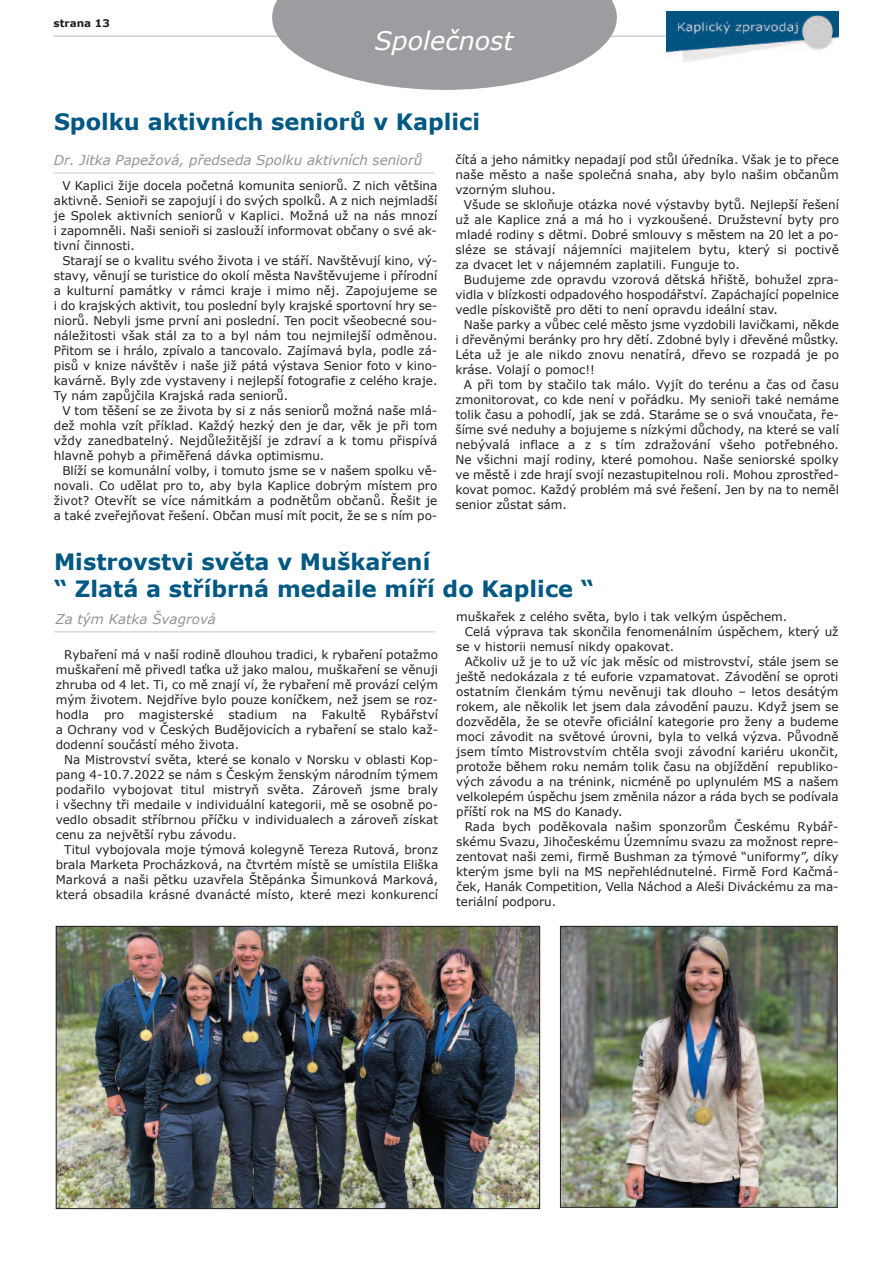
<style>
.page{position:relative;width:893px;height:1263px;background:#fff}
.page>*{position:absolute;margin:0;border:0;box-sizing:border-box;transform-origin:0 0}
.t1{font:italic 25.5px "Verdana";color:#fff}
.t2{font:700 22.5px/27px "Verdana";color:#005883}
.t3{font:italic 13.5px "Verdana";color:#919396}
.t4{font:12px/15px "Verdana";color:#231f20;text-align:justify}
.t5{font:700 10.5px "Verdana";color:#231f20}
</style>
<div class="page">
<hr style="left:54px;top:36px;width:784px;height:1px;background:#d0d1d2">
<hr style="left:54px;top:173px;width:380px;height:1px;background:#e2e2e3">
<svg style="left:272px;top:0;width:345px;height:90px"></svg>
<hr style="left:54px;top:631px;width:381px;height:1px;background:#dadadb">
<img style="left:666px;top:11px;width:173px;height:51px">
<img style="left:58px;top:928px;width:480px;height:279px">
<div style="left:56px;top:926px;width:484px;height:283px;border:1px solid #231f20"></div>
<img style="left:562px;top:928px;width:274px;height:278px">
<div style="left:560px;top:926px;width:278px;height:282px;border:1px solid #231f20"></div>
<p class="t5" style="left:54px;top:16px;width:58px">strana 13</p>
<h1 class="t1" style="left:374px;top:24px;width:141px">Společnost</h1>
<h2 class="t2" style="left:54px;top:107px;width:428px">Spolku aktivních seniorů v Kaplici</h2>
<p class="t3" style="left:54px;top:152px;width:370px">Dr. Jitka Papežová, předseda Spolku aktivních seniorů</p>
<p class="t4" style="left:54px;top:177px;width:385px;text-indent:9px">V Kaplici žije docela početná komunita seniorů. Z nich většina aktivně. Senioři se zapojují i do svých spolků. A z nich nejmladší je Spolek aktivních seniorů v Kaplici. Možná už na nás mnozí i zapomněli. Naši senioři si zaslouží informovat občany o své ak&shy;tivní činnosti.</p>
<p class="t4" style="left:54px;top:252px;width:385px;text-indent:9px">Starají se o kvalitu svého života i ve stáří. Navštěvují kino, vý&shy;stavy, věnují se turistice do okolí města Navštěvujeme i přírodní a kulturní památky v rámci kraje i mimo něj. Zapojujeme se i do krajských aktivit, tou poslední byly krajské sportovní hry se&shy;niorů. Nebyli jsme první ani poslední. Ten pocit všeobecné sou&shy;náležitosti však stál za to a byl nám tou nejmilejší odměnou.<br>Přitom se i hrálo, zpívalo a tancovalo. Zajímavá byla, podle zá&shy;pisů v knize návštěv i naše již pátá výstava Senior foto v kino&shy;kavárně. Byly zde vystaveny i nejlepší fotografie z celého kraje.<br>Ty nám zapůjčila Krajská rada seniorů.</p>
<p class="t4" style="left:54px;top:402px;width:385px;text-indent:9px">V tom těšení se ze života by si z nás seniorů možná naše mlá&shy;dež mohla vzít příklad. Každý hezký den je dar, věk je při tom vždy zanedbatelný. Nejdůležitější je zdraví a k tomu přispívá hlavně pohyb a přiměřená dávka optimismu.</p>
<p class="t4" style="left:54px;top:462px;width:385px;text-indent:9px">Blíží se komunální volby, i tomuto jsme se v našem spolku vě&shy;novali. Co udělat pro to, aby byla Kaplice dobrým místem pro život? Otevřít se více námitkám a podnětům občanů. Řešit je a také zveřejňovat řešení. Občan musí mít pocit, že se s ním po-</p>
<p class="t4" style="left:455px;top:152px;width:385px">čítá a jeho námitky nepadají pod stůl úředníka. Však je to přece naše město a naše společná snaha, aby bylo našim občanům vzorným sluhou.</p>
<p class="t4" style="left:455px;top:197px;width:385px;text-indent:9px">Všude se skloňuje otázka nové výstavby bytů. Nejlepší řešení už ale Kaplice zná a má ho i vyzkoušené. Družstevní byty pro mladé rodiny s dětmi. Dobré smlouvy s městem na 20 let a po&shy;sléze se stávají nájemníci majitelem bytu, který si poctivě za dvacet let v nájemném zaplatili. Funguje to.</p>
<p class="t4" style="left:455px;top:272px;width:385px;text-indent:9px">Budujeme zde opravdu vzorová dětská hřiště, bohužel zpra&shy;vidla v blízkosti odpadového hospodářství. Zapáchající popelnice vedle pískoviště pro děti to není opravdu ideální stav.</p>
<p class="t4" style="left:455px;top:317px;width:385px;text-indent:9px">Naše parky a vůbec celé město jsme vyzdobili lavičkami, někde i dřevěnými beránky pro hry dětí. Zdobné byly i dřevěné můstky.<br>Léta už je ale nikdo znovu nenatírá, dřevo se rozpadá je po kráse. Volají o pomoc!!</p>
<p class="t4" style="left:455px;top:377px;width:385px;text-indent:9px">A při tom by stačilo tak málo. Vyjít do terénu a čas od času zmonitorovat, co kde není v pořádku. My senioři také nemáme tolik času a pohodlí, jak se zdá. Staráme se o svá vnoučata, ře&shy;šíme své neduhy a bojujeme s nízkými důchody, na které se valí nebývalá inflace a z s tím zdražování všeho potřebného.<br>Ne všichni mají rodiny, které pomohou. Naše seniorské spolky ve městě i zde hrají svojí nezastupitelnou roli. Mohou zprostřed&shy;kovat pomoc. Každý problém má své řešení. Jen by na to neměl senior zůstat sám.</p>
<h2 class="t2" style="left:54px;top:548px;width:542px">Mistrovstvi světa v Muškaření<br>“ Zlatá a stříbrná medaile míří do Kaplice “</h2>
<p class="t3" style="left:55px;top:610px;width:162px">Za tým Katka Švagrová</p>
<p class="t4" style="left:456px;top:608px;width:333px">muškařek z celého světa, bylo i tak velkým úspěchem.</p>
<p class="t4" style="left:465px;top:623px;width:375px">Celá výprava tak skončila fenomenálním úspěchem, který už</p>
<p class="t4" style="left:456px;top:638px;width:219px">se v historii nemusí nikdy opakovat.</p>
<p class="t4" style="left:465px;top:653px;width:375px">Ačkoliv už je to už víc jak měsíc od mistrovství, stále jsem se</p>
<p class="t4" style="left:456px;top:668px;width:384px">ještě nedokázala z té euforie vzpamatovat. Závodění se oproti</p>
<p class="t4" style="left:456px;top:683px;width:384px">ostatním členkám týmu nevěnuji tak dlouho – letos desátým</p>
<p class="t4" style="left:456px;top:698px;width:384px">rokem, ale několik let jsem dala závodění pauzu. Když jsem se</p>
<p class="t4" style="left:456px;top:713px;width:384px">dozvěděla, že se otevře oficiální kategorie pro ženy a budeme</p>
<p class="t4" style="left:456px;top:728px;width:384px">moci závodit na světové úrovni, byla to velká výzva. Původně</p>
<p class="t4" style="left:456px;top:743px;width:384px">jsem tímto Mistrovstvím chtěla svoji závodní kariéru ukončit,</p>
<p class="t4" style="left:456px;top:758px;width:384px">protože během roku nemám tolik času na objíždění republiko-</p>
<p class="t4" style="left:456px;top:773px;width:384px">vých závodu a na trénink, nicméně po uplynulém MS a našem</p>
<p class="t4" style="left:456px;top:788px;width:384px">velkolepém úspěchu jsem změnila názor a ráda bych se podívala</p>
<p class="t4" style="left:456px;top:803px;width:168px">příští rok na MS do Kanady.</p>
<p class="t4" style="left:465px;top:818px;width:375px">Rada bych poděkovala našim sponzorům Českému Rybář-</p>
<p class="t4" style="left:456px;top:833px;width:384px">skému Svazu, Jihočeskému Územnímu svazu za možnost repre-</p>
<p class="t4" style="left:456px;top:848px;width:384px">zentovat naši zemi, firmě Bushman za týmové “uniformy”, díky</p>
<p class="t4" style="left:456px;top:863px;width:384px">kterým jsme byli na MS nepřehlédnutelné. Firmě Ford Kačmá-</p>
<p class="t4" style="left:456px;top:878px;width:384px">ček, Hanák Competition, Vella Náchod a Aleši Diváckému za ma-</p>
<p class="t4" style="left:456px;top:893px;width:101px">teriální podporu.</p>
<p class="t4" style="left:56px;top:647px;width:384px;text-indent:9px">Rybaření má v naší rodině dlouhou tradici, k rybaření potažmo muškaření mě přivedl taťka už jako malou, muškaření se věnuji zhruba od 4 let. Ti, co mě znají ví, že rybaření mě provází celým mým životem. Nejdříve bylo pouze koníčkem, než jsem se roz&shy;hodla pro magisterské stadium na Fakultě Rybářství a Ochrany vod v Českých Budějovicích a rybaření se stalo kaž&shy;dodenní součástí mého života.</p>
<p class="t4" style="left:56px;top:752px;width:384px;text-indent:9px">Na Mistrovství světa, které se konalo v Norsku v oblasti Kop&shy;pang 4-10.7.2022 se nám s Českým ženským národním týmem podařilo vybojovat titul mistryň světa. Zároveň jsme braly i všechny tři medaile v individuální kategorii, mě se osobně po&shy;vedlo obsadit stříbrnou příčku v individualech a zároveň získat cenu za největší rybu závodu.</p>
<p class="t4" style="left:56px;top:842px;width:384px;text-indent:9px">Titul vybojovala moje týmová kolegyně Tereza Rutová, bronz brala Marketa Procházková, na čtvrtém místě se umístila Eliška Marková a naši pětku uzavřela Štěpánka Šimunková Marková, která obsadila krásné dvanácté místo, které mezi konkurencí</p>
</div>
